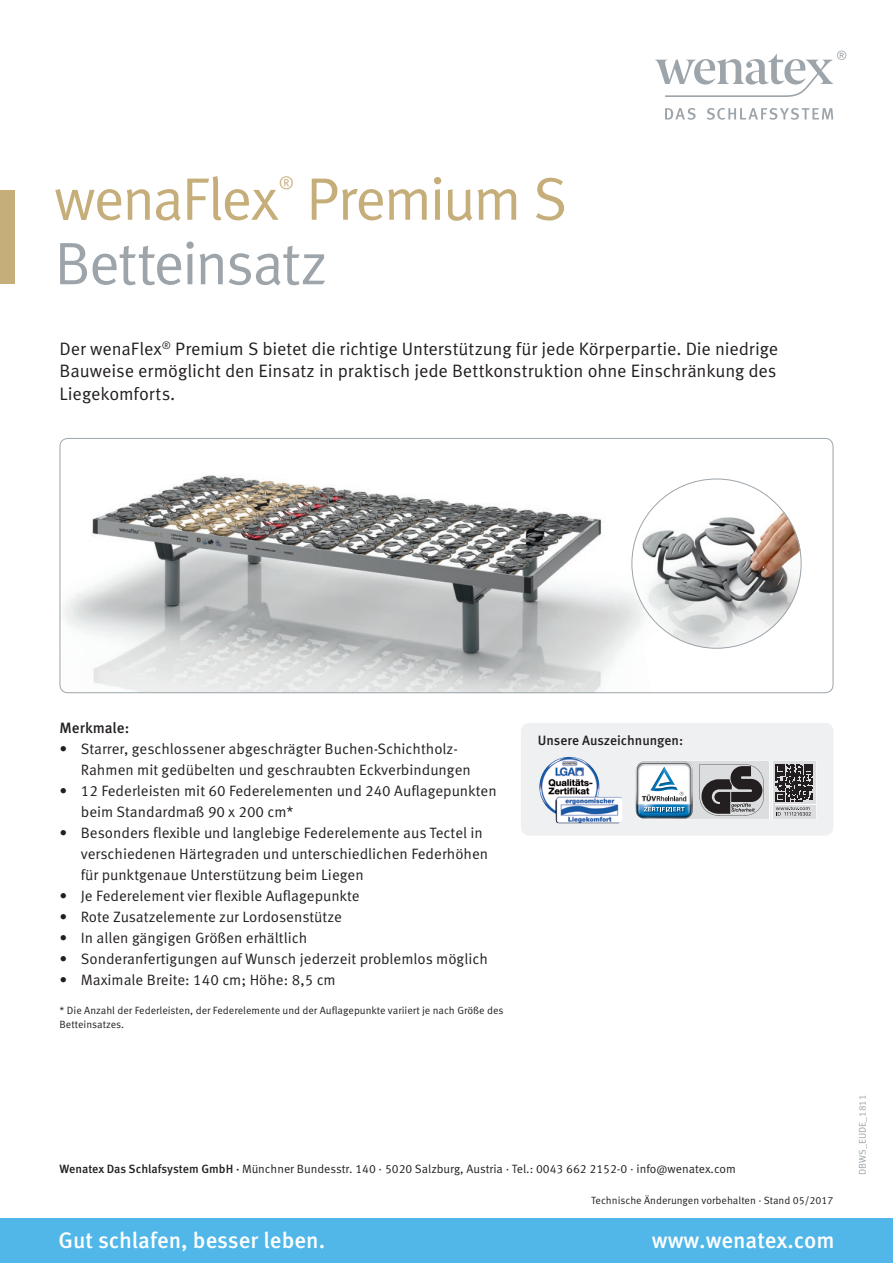
<style>
.page{position:relative;width:893px;height:1263px;background:#fff}
.page>*{position:absolute;margin:0;border:0;box-sizing:border-box;transform-origin:0 0}
.Main_Headline_V01{font:60px/64.5px "Meta Pro Norm";letter-spacing:-.04em;color:#9da5ab}
.Main_Headline_V01-2{font:60px "Meta Pro Norm";letter-spacing:-.04em;color:#c6ae7b}
.t1{font:500 22.5px "Meta Pro";color:#fff}
.Main_Subheadline_V02{font:18px/22.5px "Meta Pro Norm";letter-spacing:-.01em;color:#231f20;text-align:justify}
.Main_Headline_V01-3{font:17.55px "Meta Pro Norm";color:#c6ae7b}
.Fließtext_Aufzählung{font:15px/21px "Meta Pro Norm";color:#231f20}
.Fließtext{font:500 15px "Meta Pro";color:#231f20}
.Headline_Ausz____Kom{font:500 13.5px "Meta Pro";color:#231f20}
.Adressblock{font:12px "Meta Pro Norm";color:#231f20}
.Marginalien{font:10.5px/14px "Meta Pro Norm";color:#231f20}
.t2{font:9.75px "Meta Pro Norm";color:#9da5ab}
.s1{color:#c6ae7b}
.s2{font-family:"Meta Pro";font-weight:500}
</style>
<div class="page">
<img style="left:60px;top:438px;width:678px;height:255px">
<div style="left:60px;top:438px;width:773px;height:255px;border:1px solid #9da5ab;border-radius:8px"></div>
<div style="left:0;top:190px;width:15px;height:94px;background:#c6ae7b"></div>
<div style="left:521px;top:723px;width:312px;height:113px;background:#eef0f2;border-radius:9px"></div>
<img style="left:631px;top:479px;width:170px;height:170px;border-radius:85px">
<svg style="left:635px;top:761px;width:181px;height:58px;background:#9aa0a6"></svg>
<img style="left:539px;top:757px;width:83px;height:66px">
<svg style="left:655px;top:51px;width:191px;height:46px"></svg>
<svg style="left:665px;top:108px;width:31px;height:12px"></svg>
<svg style="left:707px;top:108px;width:126px;height:12px"></svg>
<div style="left:0;top:1218px;width:893px;height:45px;background:#50b7e8"></div>
<p class="Main_Headline_V01-2" style="left:54px;top:154px;width:226px">wenaFlex</p>
<p class="Main_Headline_V01-3" style="left:279px;top:169px;width:17px">®</p>
<p class="Main_Headline_V01" style="left:54px;top:163px;width:514px;text-indent:252px"><span class="s1">Premium S<br></span>Betteinsatz</p>
<p class="Main_Subheadline_V02" style="left:60px;top:336px;width:720px">Der wenaFlex<sup>®</sup> Premium S bietet die richtige Unterstützung für jede Körperpartie. Die niedrige Bauweise ermöglicht den Einsatz in praktisch jede Bettkonstruktion ohne Einschränkung des Liegekomforts.</p>
<p class="Fließtext" style="left:60px;top:716px;width:71px">Merkmale:</p>
<p class="Fließtext_Aufzählung" style="left:81px;top:737px;width:392px;text-indent:-21px">• Starrer, geschlossener abgeschrägter Buchen-Schichtholz-<br>Rahmen mit gedübelten und geschraubten Eckverbindungen</p>
<p class="Fließtext_Aufzählung" style="left:81px;top:779px;width:417px;text-indent:-21px">• 12 Federleisten mit 60 Federelementen und 240 Auflagepunkten beim Standardmaß 90 x 200 cm*</p>
<p class="Fließtext_Aufzählung" style="left:81px;top:821px;width:409px;text-indent:-21px">• Besonders flexible und langlebige Federelemente aus Tectel in verschiedenen Härtegraden und unterschiedlichen Federhöhen für punktgenaue Unterstützung beim Liegen</p>
<p class="Fließtext_Aufzählung" style="left:60px;top:884px;width:302px">• Je Federelement vier flexible Auflagepunkte</p>
<p class="Fließtext_Aufzählung" style="left:60px;top:905px;width:284px">• Rote Zusatzelemente zur Lordosenstütze</p>
<p class="Fließtext_Aufzählung" style="left:60px;top:926px;width:249px">• In allen gängigen Größen erhältlich</p>
<p class="Fließtext_Aufzählung" style="left:60px;top:947px;width:430px">• Sonderanfertigungen auf Wunsch jederzeit problemlos möglich</p>
<p class="Fließtext_Aufzählung" style="left:60px;top:968px;width:278px">• Maximale Breite: 140 cm; Höhe: 8,5 cm</p>
<p class="Marginalien" style="left:60px;top:1002px;width:446px">* Die Anzahl der Federleisten, der Federelemente und der Auflagepunkte variiert je nach Größe des<br>Betteinsatzes.</p>
<p class="Headline_Ausz____Kom" style="left:538px;top:730px;width:147px">Unsere Auszeichnungen:</p>
<p class="Adressblock" style="left:60px;top:1160px;width:678px"><span class="s2">Wenatex Das Schlafsystem GmbH ·</span> Münchner Bundesstr. 140 · 5020 Salzburg, Austria · Tel.: 0043 662 2152-0 · info@wenatex.com</p>
<p class="Marginalien" style="left:591px;top:1192px;width:244px">Technische Änderungen vorbehalten · Stand 05/2017</p>
<p class="t1" style="left:58px;top:1223px;width:268px">Gut schlafen, besser leben.</p>
<p class="t1" style="left:652px;top:1223px;width:184px">www.wenatex.com</p>
<p class="t2" style="left:855px;top:1175px;width:82px;rotate:-90deg">DBWS_EUDE_1811</p>
</div>
